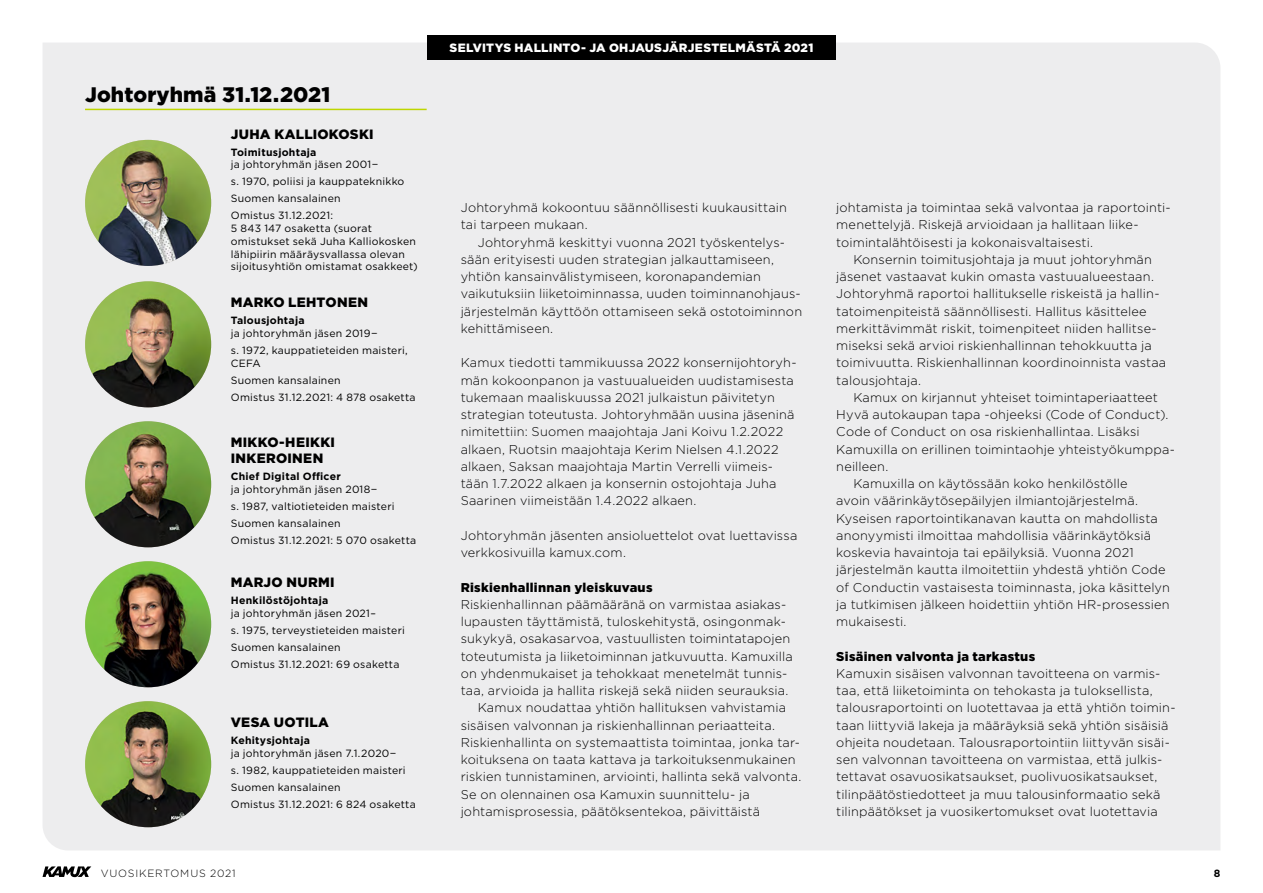
<style>
.page{position:relative;width:1263px;height:893px;background:#fff}
.page>*{position:absolute;margin:0;border:0;box-sizing:border-box;transform-origin:0 0}
.t1{font:900 21px "Gotham";letter-spacing:.005em;color:#000}
.t2{font:900 13.5px/16.2px "Gotham";letter-spacing:.02em;color:#000}
.t3{font:300 12.75px/17.2px "Gotham";letter-spacing:.01em;color:#000}
.t4{font:900 12.75px "Gotham";letter-spacing:.02em;color:#000}
.t5{font:900 12px "Gotham";letter-spacing:.015em;color:#fff}
.t6{font:10.5px/17px "Gotham";letter-spacing:.02em;color:#000}
.t7{font:700 10.5px "Gotham";letter-spacing:.025em;color:#000}
.t8{font:300 10.5px "Gotham";letter-spacing:.08em;color:#000}
</style>
<div class="page">
<div style="left:43px;top:43px;width:1177px;height:807px;background:#ededee"></div>
<img style="left:85px;top:140px;width:126px;height:126px;border-radius:63px">
<img style="left:85px;top:701px;width:126px;height:126px;border-radius:63px">
<img style="left:85px;top:281px;width:126px;height:126px;border-radius:63px">
<img style="left:85px;top:421px;width:126px;height:126px;border-radius:63px">
<img style="left:85px;top:561px;width:126px;height:126px;border-radius:63px">
<hr style="left:85px;top:109px;width:342px;height:1px;background:#bed600">
<svg style="left:43px;top:866px;width:48px;height:11px"></svg>
<div style="left:427px;top:35px;width:408px;height:25px;background:#000"></div>
<h1 class="t1" style="left:85px;top:80px;width:247px">Johtoryhmä 31.12.2021</h1>
<p class="t2" style="left:231px;top:126px;width:144px">JUHA KALLIOKOSKI</p>
<p class="t7" style="left:231px;top:145px;width:87px">Toimitusjohtaja</p>
<p class="t6" style="left:231px;top:156px;width:175px">ja johtoryhmän jäsen 2001−<br>s. 1970, poliisi ja kauppateknikko<br>Suomen kansalainen<br>Omistus 31.12.2021:</p>
<p class="t6" style="left:231px;top:222px;width:189px;line-height:12.8px">5 843 147 osaketta (suorat omistukset sekä Juha Kalliokosken lähipiirin määräysvallassa olevan sijoitusyhtiön omistamat osakkeet)</p>
<p class="t2" style="left:231px;top:294px;width:139px">MARKO LEHTONEN</p>
<p class="t7" style="left:231px;top:313px;width:75px">Talousjohtaja</p>
<p class="t6" style="left:231px;top:324px;width:178px">ja johtoryhmän jäsen 2019−<br>s. 1972, kauppatieteiden maisteri,</p>
<p class="t6" style="left:231px;top:354px;width:186px">CEFA<br>Suomen kansalainen<br>Omistus 31.12.2021: 4 878 osaketta</p>
<p class="t2" style="left:231px;top:434px;width:106px">MIKKO-HEIKKI<br>INKEROINEN</p>
<p class="t7" style="left:231px;top:469px;width:111px">Chief Digital Officer</p>
<p class="t6" style="left:231px;top:480px;width:187px">ja johtoryhmän jäsen 2018−<br>s. 1987, valtiotieteiden maisteri<br>Suomen kansalainen<br>Omistus 31.12.2021: 5 070 osaketta</p>
<p class="t2" style="left:231px;top:574px;width:105px">MARJO NURMI</p>
<p class="t7" style="left:231px;top:593px;width:99px">Henkilöstöjohtaja</p>
<p class="t6" style="left:231px;top:604px;width:176px">ja johtoryhmän jäsen 2021–<br>s. 1975, terveystieteiden maisteri<br>Suomen kansalainen<br>Omistus 31.12.2021: 69 osaketta</p>
<p class="t2" style="left:231px;top:714px;width:100px">VESA UOTILA</p>
<p class="t7" style="left:231px;top:733px;width:81px">Kehitysjohtaja</p>
<p class="t6" style="left:231px;top:744px;width:186px">ja johtoryhmän jäsen 7.1.2020−<br>s. 1982, kauppatieteiden maisteri<br>Suomen kansalainen<br>Omistus 31.12.2021: 6 824 osaketta</p>
<p class="t5" style="left:450px;top:40px;width:365px">SELVITYS HALLINTO- JA OHJAUSJÄRJESTELMÄSTÄ 2021</p>
<p class="t3" style="left:461px;top:199px;width:328px">Johtoryhmä kokoontuu säännöllisesti kuukausittain tai tarpeen mukaan.</p>
<p class="t3" style="left:461px;top:233px;width:343px;text-indent:17px">Johtoryhmä keskittyi vuonna 2021 työskentelys&shy;sään erityisesti uuden strategian jalkauttamiseen, yhtiön kansainvälistymiseen, koronapandemian vaikutuksiin liiketoiminnassa, uuden toiminnanohjaus&shy;järjestelmän käyttöön ottamiseen sekä ostotoiminnon kehittämiseen.</p>
<p class="t3" style="left:461px;top:354px;width:337px">Kamux tiedotti tammikuussa 2022 konsernijohtoryh&shy;män kokoonpanon ja vastuualueiden uudistamisesta tukemaan maaliskuussa 2021 julkaistun päivitetyn strategian toteutusta. Johtoryhmään uusina jäseninä nimitettiin: Suomen maajohtaja Jani Koivu 1.2.2022 alkaen, Ruotsin maajohtaja Kerim Nielsen 4.1.2022 alkaen, Saksan maajohtaja Martin Verrelli viimeis&shy;tään 1.7.2022 alkaen ja konsernin ostojohtaja Juha Saarinen viimeistään 1.4.2022 alkaen.</p>
<p class="t3" style="left:461px;top:526px;width:338px">Johtoryhmän jäsenten ansioluettelot ovat luettavissa verkkosivuilla kamux.com.</p>
<p class="t4" style="left:461px;top:578px;width:193px">Riskienhallinnan yleiskuvaus</p>
<p class="t3" style="left:461px;top:595px;width:327px">Riskienhallinnan päämääränä on varmistaa asiakas-</p>
<p class="t3" style="left:461px;top:613px;width:327px">lupausten täyttämistä, tuloskehitystä, osingonmak-</p>
<p class="t3" style="left:461px;top:630px;width:331px">sukykyä, osakasarvoa, vastuullisten toimintatapojen</p>
<p class="t3" style="left:461px;top:647px;width:333px">toteutumista ja liiketoiminnan jatkuvuutta. Kamuxilla</p>
<p class="t3" style="left:461px;top:664px;width:328px">on yhdenmukaiset ja tehokkaat menetelmät tunnis-</p>
<p class="t3" style="left:461px;top:682px;width:329px">taa, arvioida ja hallita riskejä sekä niiden seurauksia.</p>
<p class="t3" style="left:478px;top:699px;width:310px">Kamux noudattaa yhtiön hallituksen vahvistamia</p>
<p class="t3" style="left:461px;top:716px;width:316px">sisäisen valvonnan ja riskienhallinnan periaatteita.</p>
<p class="t3" style="left:461px;top:733px;width:341px">Riskienhallinta on systemaattista toimintaa, jonka tar-</p>
<p class="t3" style="left:461px;top:751px;width:336px">koituksena on taata kattava ja tarkoituksenmukainen</p>
<p class="t3" style="left:461px;top:768px;width:342px">riskien tunnistaminen, arviointi, hallinta sekä valvonta.</p>
<p class="t3" style="left:461px;top:785px;width:290px">Se on olennainen osa Kamuxin suunnittelu- ja</p>
<p class="t3" style="left:461px;top:802px;width:301px">johtamisprosessia, päätöksentekoa, päivittäistä</p>
<p class="t3" style="left:836px;top:199px;width:334px">johtamista ja toimintaa sekä valvontaa ja raportointi&shy;menettelyjä. Riskejä arvioidaan ja hallitaan liike&shy;toimintalähtöisesti ja kokonaisvaltaisesti.</p>
<p class="t3" style="left:836px;top:250px;width:331px;text-indent:17px">Konsernin toimitusjohtaja ja muut johtoryhmän jäsenet vastaavat kukin omasta vastuualueestaan.<br>Johtoryhmä raportoi hallitukselle riskeistä ja hallin&shy;tatoimenpiteistä säännöllisesti. Hallitus käsittelee merkittävimmät riskit, toimenpiteet niiden hallitse&shy;miseksi sekä arvioi riskienhallinnan tehokkuutta ja toimivuutta. Riskienhallinnan koordinoinnista vastaa talousjohtaja.</p>
<p class="t3" style="left:853px;top:388px;width:306px">Kamux on kirjannut yhteiset toimintaperiaatteet</p>
<p class="t3" style="left:836px;top:406px;width:334px">Hyvä autokaupan tapa -ohjeeksi (Code of Conduct).</p>
<p class="t3" style="left:836px;top:423px;width:305px">Code of Conduct on osa riskienhallintaa. Lisäksi</p>
<p class="t3" style="left:836px;top:440px;width:340px">Kamuxilla on erillinen toimintaohje yhteistyökumppa-</p>
<p class="t3" style="left:836px;top:457px;width:54px">neilleen.</p>
<p class="t3" style="left:853px;top:475px;width:276px">Kamuxilla on käytössään koko henkilöstölle</p>
<p class="t3" style="left:836px;top:492px;width:303px">avoin väärinkäytösepäilyjen ilmiantojärjestelmä.</p>
<p class="t3" style="left:836px;top:509px;width:323px">Kyseisen raportointikanavan kautta on mahdollista</p>
<p class="t3" style="left:836px;top:526px;width:316px">anonyymisti ilmoittaa mahdollisia väärinkäytöksiä</p>
<p class="t3" style="left:836px;top:544px;width:299px">koskevia havaintoja tai epäilyksiä. Vuonna 2021</p>
<p class="t3" style="left:836px;top:561px;width:331px">järjestelmän kautta ilmoitettiin yhdestä yhtiön Code</p>
<p class="t3" style="left:836px;top:578px;width:335px">of Conductin vastaisesta toiminnasta, joka käsittelyn</p>
<p class="t3" style="left:836px;top:595px;width:335px">ja tutkimisen jälkeen hoidettiin yhtiön HR-prosessien</p>
<p class="t3" style="left:836px;top:613px;width:72px">mukaisesti.</p>
<p class="t4" style="left:836px;top:647px;width:200px">Sisäinen valvonta ja tarkastus</p>
<p class="t3" style="left:836px;top:664px;width:341px">Kamuxin sisäisen valvonnan tavoitteena on varmis&shy;taa, että liiketoiminta on tehokasta ja tuloksellista, talousraportointi on luotettavaa ja että yhtiön toimin&shy;taan liittyviä lakeja ja määräyksiä sekä yhtiön sisäisiä ohjeita noudetaan. Talousraportointiin liittyvän sisäi&shy;sen valvonnan tavoitteena on varmistaa, että julkis&shy;tettavat osavuosikatsaukset, puolivuosikatsaukset, tilinpäätöstiedotteet ja muu talousinformaatio sekä tilinpäätökset ja vuosikertomukset ovat luotettavia</p>
<p class="t8" style="left:101px;top:867px;width:137px">VUOSIKERTOMUS 2021</p>
<p class="t7" style="left:1214px;top:866px;width:8px">8</p>
</div>
